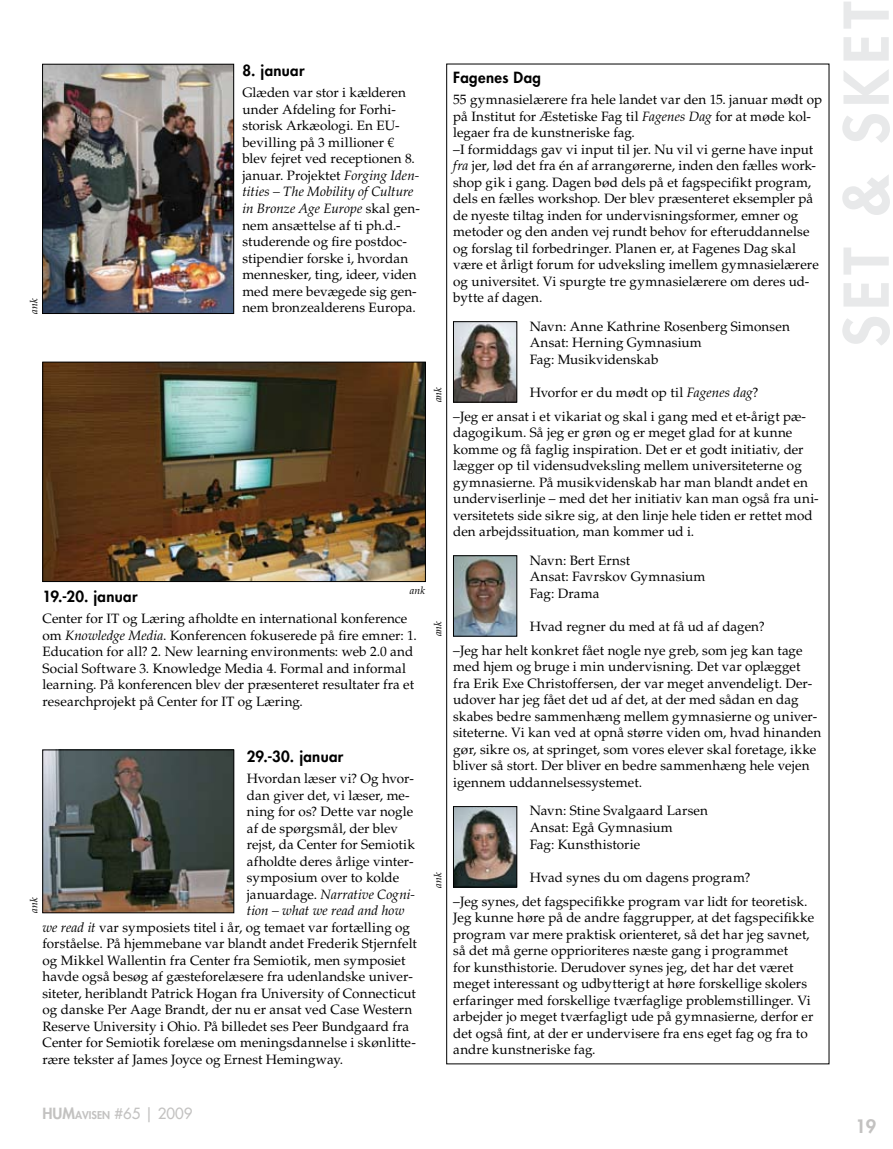
<style>
.page{position:relative;width:893px;height:1149px;background:#fff}
.page>*{position:absolute;margin:0;border:0;box-sizing:border-box;transform-origin:0 0}
.t1{font:800 60px "Futura Std";letter-spacing:.095em;color:#e8e9ea}
.t2{font:800 18px "Futura Std";color:#c3c2c1}
.t3{font:800 15px "Futura Std";letter-spacing:.02em;color:#000}
.t4{font:500 15px "Futura Std";color:#c3c2c1}
.t5{font:13.5px/16.5px "Palatino LT Std";letter-spacing:.005em;color:#000}
.t6{font:italic 13.5px "Palatino LT Std";letter-spacing:.005em;color:#000}
.t7{font:italic 10.5px "Palatino LT Std";letter-spacing:.01em;color:#000}
.t8{font:800 10.5px "Futura Std";color:#c3c2c1}
.s1{font-style:italic}
.s2{font-style:normal}
.s3{font-size:15px}
</style>
<div class="page">
<img style="left:44px;top:66px;width:188px;height:245px">
<div style="left:42px;top:64px;width:192px;height:249px;border:1px solid #000"></div>
<img style="left:45px;top:364px;width:379px;height:215px">
<div style="left:43px;top:362px;width:383px;height:219px;border:1px solid #000"></div>
<img style="left:455px;top:323px;width:60px;height:77px">
<div style="left:453px;top:321px;width:64px;height:81px;border:1px solid #000"></div>
<img style="left:455px;top:557px;width:60px;height:77px">
<div style="left:453px;top:555px;width:64px;height:81px;border:1px solid #000"></div>
<img style="left:455px;top:808px;width:60px;height:77px">
<div style="left:453px;top:806px;width:64px;height:81px;border:1px solid #000"></div>
<img style="left:45px;top:751px;width:187px;height:159px">
<div style="left:43px;top:749px;width:191px;height:163px;border:1px solid #000"></div>
<p class="t7" style="left:28px;top:313px;width:17px;rotate:-90deg">ank</p>
<p class="t3" style="left:242px;top:61px;width:64px">8. januar</p>
<p class="t5" style="left:242px;top:85px;width:179px">Glæden var stor i kælderen under Afdeling for Forhi&shy;storisk Arkæologi. En EU&shy;bevilling på 3 millioner € blev fejret ved receptionen 8. januar. Projektet <span class="s1">Forging Iden&shy;tities – The Mobility of Culture in Bronze Age Europe</span> skal gen&shy;nem ansættelse af ti ph.d.- studerende og fire postdoc&shy;stipendier forske i, hvordan mennesker, ting, ideer, viden med mere bevægede sig gen&shy;nem bronzealderens Europa.</p>
<p class="t7" style="left:432px;top:402px;width:17px;rotate:-90deg">ank</p>
<p class="t7" style="left:410px;top:584px;width:17px">ank</p>
<p class="t3" style="left:43px;top:587px;width:97px">19.-20. januar</p>
<p class="t5" style="left:43px;top:610px;width:376px">Center for IT og Læring afholdte en international konference om <span class="s1">Knowledge Media</span>. Konferencen fokuserede på fire emner: 1.<br>Education for all? 2. New learning environments: web 2.0 and Social Software 3. Knowledge Media 4. Formal and informal learning. På konferencen blev der præsenteret resultater fra et researchprojekt på Center for IT og Læring.</p>
<p class="t7" style="left:432px;top:636px;width:17px;rotate:-90deg">ank</p>
<p class="t3" style="left:247px;top:746px;width:98px">29.-30. januar</p>
<p class="t5" style="left:247px;top:770px;width:169px">Hvordan læser vi? Og hvor-</p>
<p class="t5" style="left:247px;top:786px;width:164px">dan giver det, vi læser, me-</p>
<p class="t5" style="left:247px;top:803px;width:168px">ning for os? Dette var nogle</p>
<p class="t5" style="left:247px;top:819px;width:153px">af de spørgsmål, der blev</p>
<p class="t5" style="left:247px;top:836px;width:170px">rejst, da Center for Semiotik</p>
<p class="t5" style="left:247px;top:852px;width:168px">afholdte deres årlige vinter-</p>
<p class="t5" style="left:247px;top:869px;width:154px">symposium over to kolde</p>
<p class="t6" style="left:247px;top:886px;width:170px"><span class="s2">januardage.</span> Narrative Cogni-</p>
<p class="t6" style="left:247px;top:902px;width:159px">tion – what we read and how</p>
<p class="t5" style="left:43px;top:918px;width:369px"><span class="s1">we read it</span> var symposiets titel i år, og temaet var fortælling og</p>
<p class="t5" style="left:43px;top:935px;width:376px">forståelse. På hjemmebane var blandt andet Frederik Stjernfelt</p>
<p class="t5" style="left:43px;top:951px;width:365px">og Mikkel Wallentin fra Center fra Semiotik, men symposiet</p>
<p class="t5" style="left:43px;top:968px;width:372px">havde også besøg af gæsteforelæsere fra udenlandske univer-</p>
<p class="t5" style="left:43px;top:984px;width:375px">siteter, heriblandt Patrick Hogan fra University of Connecticut</p>
<p class="t5" style="left:43px;top:1001px;width:371px">og danske Per Aage Brandt, der nu er ansat ved Case Western</p>
<p class="t5" style="left:43px;top:1017px;width:368px">Reserve University i Ohio. På billedet ses Peer Bundgaard fra</p>
<p class="t5" style="left:43px;top:1034px;width:375px">Center for Semiotik forelæse om meningsdannelse i skønlitte-</p>
<p class="t5" style="left:43px;top:1050px;width:302px">rære tekster af James Joyce og Ernest Hemingway.</p>
<p class="t7" style="left:28px;top:912px;width:17px;rotate:-90deg">ank</p>
<p class="t7" style="left:432px;top:887px;width:17px;rotate:-90deg">ank</p>
<p class="t3" style="left:453px;top:68px;width:89px">Fagenes Dag</p>
<p class="t5" style="left:453px;top:91px;width:370px">55 gymnasielærere fra hele landet var den 15. januar mødt op på Institut for Æstetiske Fag til <span class="s1">Fagenes Dag</span> for at møde kol&shy;legaer fra de kunstneriske fag.<br>–I formiddags gav vi input til jer. Nu vil vi gerne have input <span class="s1">fra</span> jer, lød det fra én af arrangørerne, inden den fælles work&shy;shop gik i gang. Dagen bød dels på et fagspecifikt program, dels en fælles workshop. Der blev præsenteret eksempler på de nyeste tiltag inden for undervisningsformer, emner og metoder og den anden vej rundt behov for efteruddannelse og forslag til forbedringer. Planen er, at Fagenes Dag skal være et årligt forum for udveksling imellem gymnasielærere og universitet. Vi spurgte tre gymnasielærere om deres ud&shy;bytte af dagen.</p>
<p class="t5" style="left:530px;top:318px;width:262px">Navn: Anne Kathrine Rosenberg Simonsen<br>Ansat: Herning Gymnasium<br>Fag: Musikvidenskab</p>
<p class="t5" style="left:453px;top:380px;width:354px;line-height:24px;text-indent:77px">Hvorfor er du mødt op til <span class="s1">Fagenes dag</span>?<br>–Jeg er ansat i et vikariat og skal i gang med et et-årigt pæ-</p>
<p class="t5" style="left:453px;top:424px;width:367px">dagogikum. Så jeg er grøn og er meget glad for at kunne komme og få faglig inspiration. Det er et godt initiativ, der lægger op til vidensudveksling mellem universiteterne og gymnasierne. På musikvidenskab har man blandt andet en underviserlinje – med det her initiativ kan man også fra uni&shy;versitetets side sikre sig, at den linje hele tiden er rettet mod den arbejdssituation, man kommer ud i.</p>
<p class="t5" style="left:530px;top:552px;width:177px">Navn: Bert Ernst<br>Ansat: Favrskov Gymnasium<br>Fag: Drama</p>
<p class="t5" style="left:453px;top:614px;width:351px;line-height:24px;text-indent:77px">Hvad regner du med at få ud af dagen?<br>–Jeg har helt konkret fået nogle nye greb, som jeg kan tage</p>
<p class="t5" style="left:453px;top:658px;width:370px">med hjem og bruge i min undervisning. Det var oplægget<br>fra Erik Exe Christoffersen, der var meget anvendeligt. Der&shy;udover har jeg fået det ud af det, at der med sådan en dag skabes bedre sammenhæng mellem gymnasierne og univer&shy;siteterne. Vi kan ved at opnå større viden om, hvad hinanden gør, sikre os, at springet, som vores elever skal foretage, ikke bliver så stort. Der bliver en bedre sammenhæng hele vejen igennem uddannelsessystemet.</p>
<p class="t5" style="left:530px;top:802px;width:180px">Navn: Stine Svalgaard Larsen<br>Ansat: Egå Gymnasium<br>Fag: Kunsthistorie</p>
<p class="t5" style="left:453px;top:864px;width:356px;line-height:24px;text-indent:77px">Hvad synes du om dagens program?<br>–Jeg synes, det fagspecifikke program var lidt for teoretisk.</p>
<p class="t5" style="left:453px;top:909px;width:362px">Jeg kunne høre på de andre faggrupper, at det fagspecifikke program var mere praktisk orienteret, så det har jeg savnet, så det må gerne opprioriteres næste gang i programmet<br>for kunsthistorie. Derudover synes jeg, det har det været meget interessant og udbytterigt at høre forskellige skolers erfaringer med forskellige tværfaglige problemstillinger. Vi arbejder jo meget tværfagligt ude på gymnasierne, derfor er det også fint, at der er undervisere fra ens eget fag og fra to andre kunstneriske fag.</p>
<p class="t8" style="left:43px;top:1107px;width:40px"><span class="s3">HUM</span>AVISEN</p>
<p class="t4" style="left:114px;top:1103px;width:79px">#65 | 2009</p>
<h1 class="t1" style="left:829px;top:347px;width:347px;rotate:-90deg">SET &amp; SKET</h1>
<h2 class="t2" style="left:855px;top:1114px;width:22px">19</h2>
</div>
